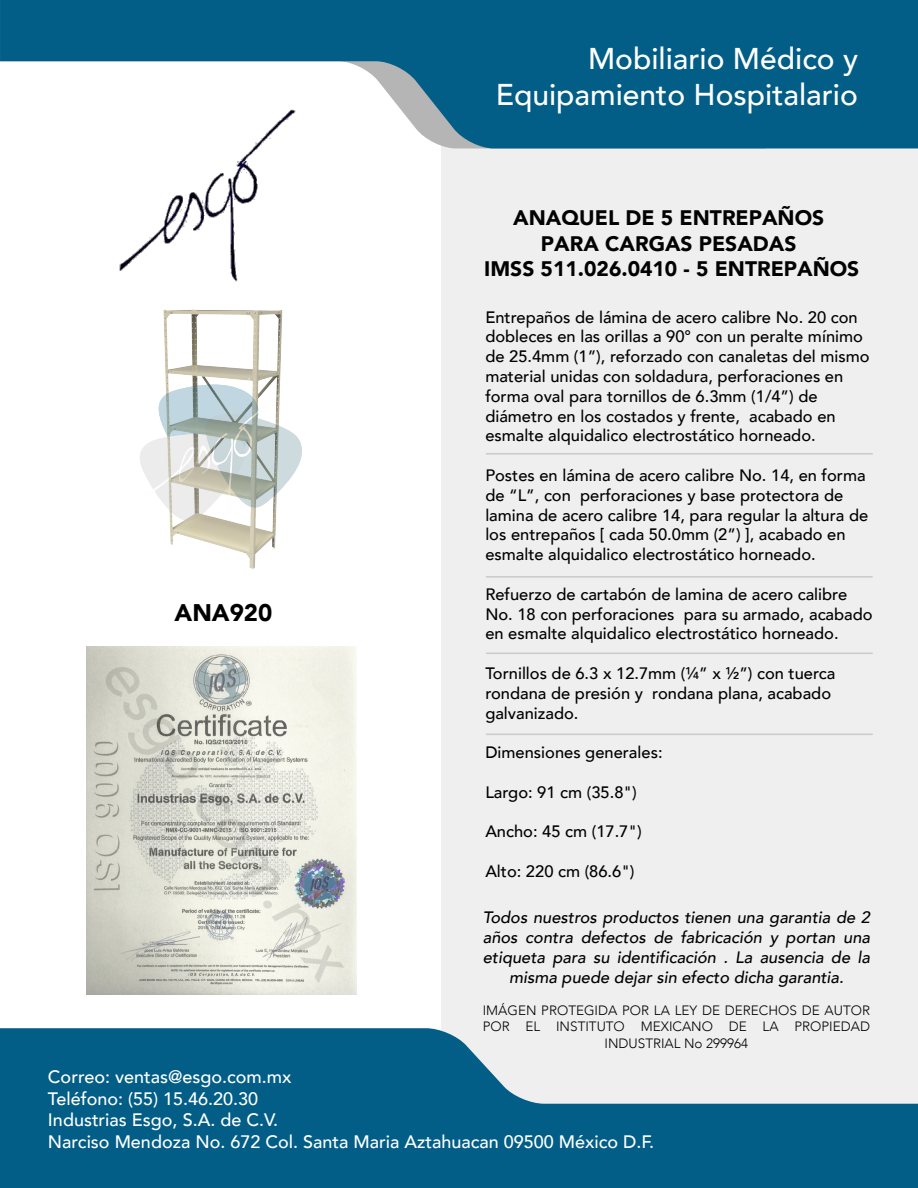
<style>
.page{position:relative;width:918px;height:1188px;background:#fff}
.page>*{position:absolute;margin:0;border:0;box-sizing:border-box;transform-origin:0 0}
.t1{font:500 30px/36px "Avenir";color:#fff;text-align:right}
.t2{font:900 24px "Avenir";color:#000}
.t3{font:900 21px/25.2px "Avenir";color:#020202;text-align:center}
.t4{font:500 18px/21.6px "Avenir";color:#fff}
.t5{font:500 16.5px/19.8px "Avenir";color:#000}
.t6{font:italic 500 16.5px/19.8px "Avenir";color:#000;text-align:center}
.t7{font:300 13.5px/16.2px "Avenir";color:#000;text-align:center}
</style>
<div class="page">
<img style="left:163px;top:309px;width:120px;height:260px">
<div style="left:441px;top:148px;width:477px;height:880px;background:#efefef"></div>
<svg style="left:0;top:1028px;width:918px;height:160px;fill:#025e87"></svg>
<svg style="left:0;top:0;width:918px;height:148px;fill:#025e87"></svg>
<img style="left:77px;top:99px;width:266px;height:183px">
<img style="left:86px;top:647px;width:271px;height:347px">
<svg style="left:486px;top:576px;width:387px;height:2px"></svg>
<svg style="left:140px;top:385px;width:162px;height:135px"></svg>
<svg style="left:486px;top:453px;width:387px;height:2px"></svg>
<svg style="left:486px;top:652px;width:387px;height:2px"></svg>
<svg style="left:486px;top:733px;width:387px;height:2px"></svg>
<h1 class="t1" style="left:496px;top:38px;width:364px">Mobiliario Médico y<br>Equipamiento Hospitalario</h1>
<h2 class="t2" style="left:175px;top:592px;width:99px">ANA920</h2>
<p class="t3" style="left:484px;top:205px;width:377px">ANAQUEL DE 5 ENTREPAÑOS<br>PARA CARGAS PESADAS<br>IMSS 511.026.0410 - 5 ENTREPAÑOS</p>
<p class="t5" style="left:485px;top:306px;width:386px">Entrepaños de lámina de acero calibre No. 20 con dobleces en las orillas a 90° con un peralte mínimo de 25.4mm (1”), reforzado con canaletas del mismo material unidas con soldadura, perforaciones en forma oval para tornillos de 6.3mm (1/4”) de diámetro en los costados y frente, acabado en esmalte alquidalico electrostático horneado.</p>
<p class="t5" style="left:485px;top:464px;width:384px">Postes en lámina de acero calibre No. 14, en forma de “L”, con perforaciones y base protectora de lamina de acero calibre 14, para regular la altura de los entrepaños [ cada 50.0mm (2”) ], acabado en esmalte alquidalico electrostático horneado.</p>
<p class="t5" style="left:485px;top:583px;width:389px">Refuerzo de cartabón de lamina de acero calibre<br>No. 18 con perforaciones para su armado, acabado en esmalte alquidalico electrostático horneado.</p>
<p class="t5" style="left:485px;top:662px;width:352px">Tornillos de 6.3 x 12.7mm (¼” x ½”) con tuerca rondana de presión y rondana plana, acabado galvanizado.</p>
<p class="t5" style="left:485px;top:742px;width:179px">Dimensiones generales:</p>
<p class="t5" style="left:485px;top:781px;width:153px">Largo: 91 cm (35.8")</p>
<p class="t5" style="left:485px;top:821px;width:158px">Ancho: 45 cm (17.7")</p>
<p class="t5" style="left:485px;top:860px;width:151px">Alto: 220 cm (86.6")</p>
<p class="t6" style="left:483px;top:908px;width:389px">Todos nuestros productos tienen una garantia de 2 años contra defectos de fabricación y portan una etiqueta para su identificación . La ausencia de la misma puede dejar sin efecto dicha garantia.</p>
<p class="t7" style="left:483px;top:1002px;width:389px">IMÁGEN PROTEGIDA POR LA LEY DE DERECHOS DE AUTOR<br>POR EL INSTITUTO MEXICANO DE LA PROPIEDAD<br>INDUSTRIAL No 299964</p>
<p class="t4" style="left:48px;top:1065px;width:608px">Correo: ventas@esgo.com.mx<br>Teléfono: (55) 15.46.20.30<br>Industrias Esgo, S.A. de C.V.<br>Narciso Mendoza No. 672 Col. Santa Maria Aztahuacan 09500 México D.F.</p>
</div>
